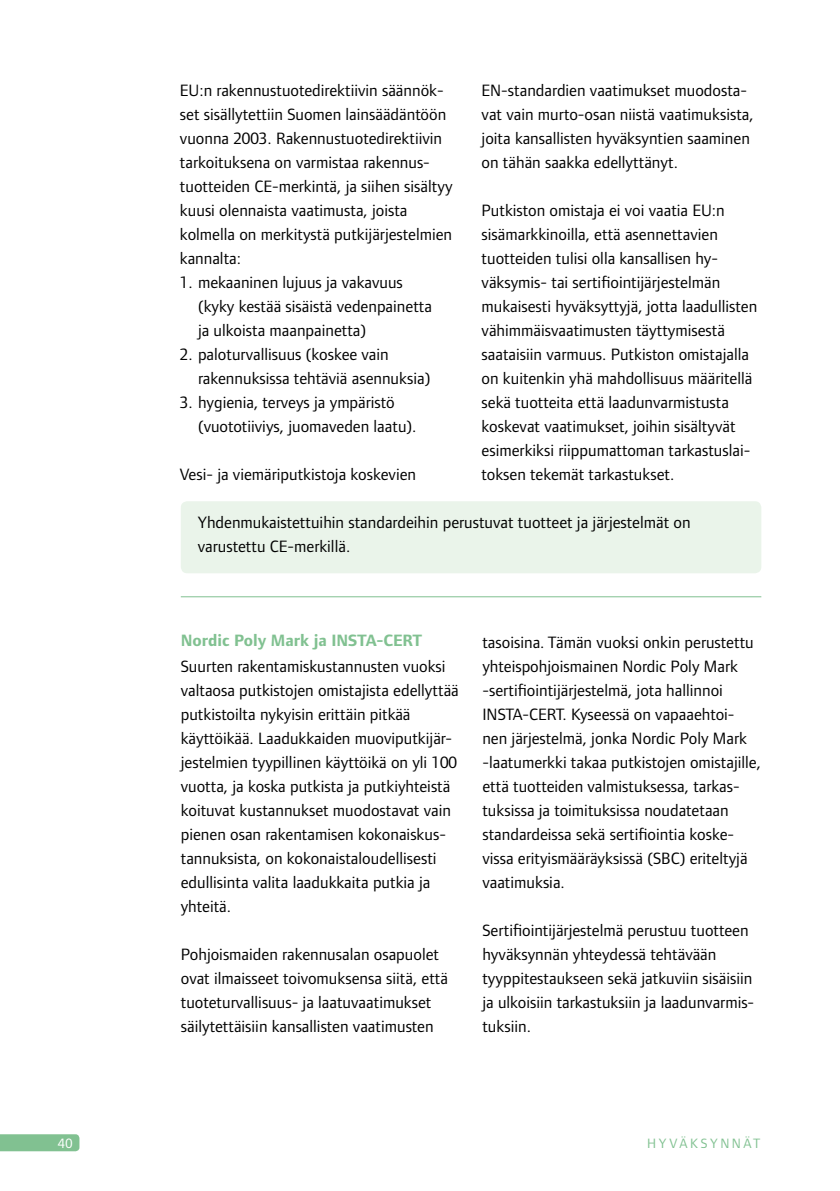
<style>
.page{position:relative;width:840px;height:1191px;background:#fff}
.page>*{position:absolute;margin:0;border:0;box-sizing:border-box;transform-origin:0 0}
.t1{font:17px/24px "Foundry Form Sans";color:#000}
.t2{font:700 17px "Foundry Form Sans";color:#81c191}
.t3{font:14px "Foundry Form Sans";letter-spacing:.18em;color:#81c191}
.t4{font:14px "Foundry Form Sans";color:#fff}
</style>
<div class="page">
<svg style="left:0;top:1134px;width:79px;height:17px"></svg>
<div style="left:181px;top:501px;width:579px;height:72px;background:#eaf4ea;border-radius:6px"></div>
<hr style="left:181px;top:596px;width:579px;height:1px;background:#81c191">
<p class="t1" style="left:481px;top:78px;width:273px">EN-standardien vaatimukset muodosta&shy;vat vain murto-osan niistä vaatimuksista, joita kansallisten hyväksyntien saaminen on tähän saakka edellyttänyt.</p>
<p class="t1" style="left:481px;top:198px;width:277px">Putkiston omistaja ei voi vaatia EU:n sisämarkkinoilla, että asennettavien tuotteiden tulisi olla kansallisen hy&shy;väksymis- tai sertifiointijärjestelmän mukaisesti hyväksyttyjä, jotta laadullisten vähimmäisvaatimusten täyttymisestä saataisiin varmuus. Putkiston omistajalla on kuitenkin yhä mahdollisuus määritellä sekä tuotteita että laadunvarmistusta koskevat vaatimukset, joihin sisältyvät esimerkiksi riippumattoman tarkastuslai&shy;toksen tekemät tarkastukset.</p>
<p class="t1" style="left:180px;top:78px;width:274px">EU:n rakennustuotedirektiivin säännök&shy;set sisällytettiin Suomen lainsäädäntöön vuonna 2003. Rakennustuotedirektiivin tarkoituksena on varmistaa rakennus&shy;tuotteiden CE-merkintä, ja siihen sisältyy kuusi olennaista vaatimusta, joista kolmella on merkitystä putkijärjestelmien kannalta:</p>
<p class="t1" style="left:198px;top:270px;width:235px;text-indent:-18px">1. mekaaninen lujuus ja vakavuus (kyky kestää sisäistä vedenpainetta ja ulkoista maanpainetta)</p>
<p class="t1" style="left:198px;top:342px;width:234px;text-indent:-18px">2. paloturvallisuus (koskee vain rakennuksissa tehtäviä asennuksia)</p>
<p class="t1" style="left:198px;top:390px;width:220px;text-indent:-18px">3. hygienia, terveys ja ympäristö (vuototiiviys, juomaveden laatu).</p>
<p class="t1" style="left:180px;top:462px;width:237px">Vesi- ja viemäriputkistoja koskevien</p>
<p class="t1" style="left:198px;top:510px;width:494px">Yhdenmukaistettuihin standardeihin perustuvat tuotteet ja järjestelmät on varustettu CE-merkillä.</p>
<p class="t2" style="left:181px;top:631px;width:243px">Nordic Poly Mark ja INSTA-CERT</p>
<p class="t1" style="left:181px;top:654px;width:279px">Suurten rakentamiskustannusten vuoksi valtaosa putkistojen omistajista edellyttää putkistoilta nykyisin erittäin pitkää käyttöikää. Laadukkaiden muoviputkijär&shy;jestelmien tyypillinen käyttöikä on yli 100 vuotta, ja koska putkista ja putkiyhteistä koituvat kustannukset muodostavat vain pienen osan rakentamisen kokonaiskus&shy;tannuksista, on kokonaistaloudellisesti edullisinta valita laadukkaita putkia ja yhteitä.</p>
<p class="t1" style="left:181px;top:942px;width:269px">Pohjoismaiden rakennusalan osapuolet ovat ilmaisseet toivomuksensa siitä, että tuoteturvallisuus- ja laatuvaatimukset säilytettäisiin kansallisten vaatimusten</p>
<p class="t1" style="left:482px;top:630px;width:280px">tasoisina. Tämän vuoksi onkin perustettu yhteispohjoismainen Nordic Poly Mark -sertifiointijärjestelmä, jota hallinnoi INSTA-CERT. Kyseessä on vapaaehtoi&shy;nen järjestelmä, jonka Nordic Poly Mark -laatumerkki takaa putkistojen omistajille, että tuotteiden valmistuksessa, tarkas&shy;tuksissa ja toimituksissa noudatetaan standardeissa sekä sertifiointia koske&shy;vissa erityismääräyksissä (SBC) eriteltyjä vaatimuksia.</p>
<p class="t1" style="left:482px;top:918px;width:273px">Sertifiointijärjestelmä perustuu tuotteen hyväksynnän yhteydessä tehtävään tyyppitestaukseen sekä jatkuviin sisäisiin ja ulkoisiin tarkastuksiin ja laadunvarmis&shy;tuksiin.</p>
<p class="t4" style="left:58px;top:1135px;width:16px">40</p>
<p class="t3" style="left:646px;top:1135px;width:115px">Hyväksynnät</p>
</div>
